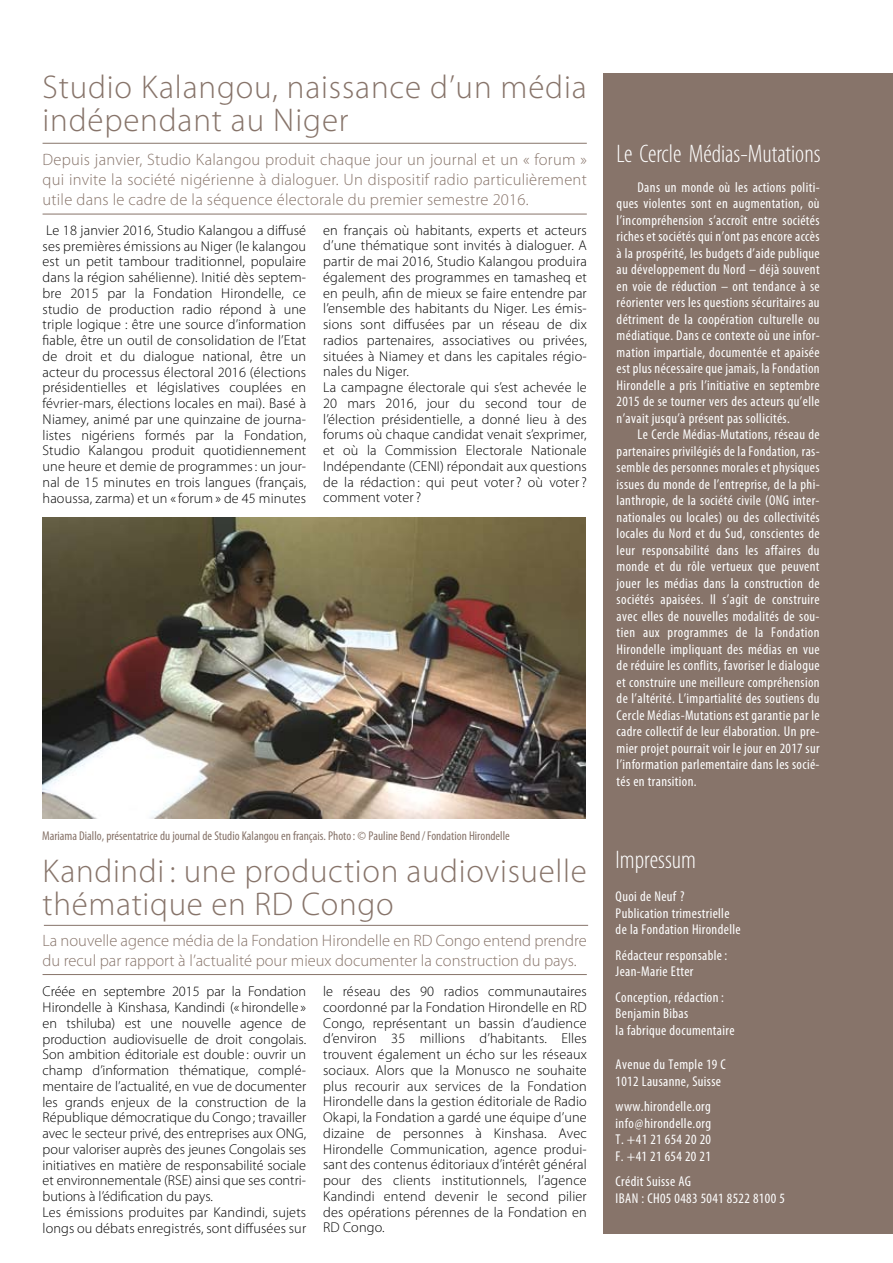
<style>
.page{position:relative;width:893px;height:1263px;background:#fff}
.page>*{position:absolute;margin:0;border:0;box-sizing:border-box;transform-origin:0 0}
.t1{font:300 33px/33px "Myriad Pro";letter-spacing:.02em;color:#87746a}
.t2{font:300 condensed 25.5px "Myriad Pro";color:#fff}
.t3{font:300 16.5px/19.8px "Myriad Pro";color:#87746a;text-align:justify}
.t4{font:300 14.25px/15.8px "Myriad Pro";letter-spacing:.01em;color:#000;text-align:justify}
.t5{font:condensed 14.25px/16.5px "Myriad Pro";letter-spacing:.025em;color:#fff}
.t6{font:condensed 12.75px "Myriad Pro";color:#87746a}
</style>
<div class="page">
<hr style="left:43px;top:214px;width:544px;height:1px;background:#87746a">
<hr style="left:43px;top:143px;width:544px;height:1px;background:#87746a">
<div style="left:603px;top:73px;width:290px;height:1160px;background:#87746a"></div>
<hr style="left:43px;top:974px;width:544px;height:1px;background:#87746a">
<hr style="left:44px;top:925px;width:544px;height:1px;background:#87746a">
<img style="left:43px;top:518px;width:542px;height:301px">
<h1 class="t1" style="left:43px;top:70px;width:546px">Studio Kalangou, naissance d’un média indépendant au Niger</h1>
<p class="t3" style="left:43px;top:150px;width:546px">Depuis janvier, Studio Kalangou produit chaque jour un journal et un « forum » qui invite la société nigérienne à dialoguer. Un dispositif radio particulièrement utile dans le cadre de la séquence électorale du premier semestre 2016.</p>
<p class="t4" style="left:43px;top:222px;width:265px">Le 18 janvier 2016, Studio Kalangou a diffusé ses premières émissions au Niger (le kalangou est un petit tambour traditionnel, populaire dans la région sahélienne). Initié dès septem&shy;bre 2015 par la Fondation Hirondelle, ce studio de production radio répond à une triple logique : être une source d’information fiable, être un outil de consolidation de l’Etat de droit et du dialogue national, être un acteur du processus électoral 2016 (élections présidentielles et législatives couplées en février-mars, élections locales en mai). Basé à Niamey, animé par une quinzaine de journa&shy;listes nigériens formés par la Fondation, Studio Kalangou produit quotidiennement une heure et demie de programmes: un jour&shy;nal de 15 minutes en trois langues (français, haoussa, zarma) et un «forum » de 45 minutes</p>
<p class="t4" style="left:323px;top:222px;width:265px;text-align:left">en français où habitants, experts et acteurs d’une thématique sont invités à dialoguer. A partir de mai 2016, Studio Kalangou produira également des programmes en tamasheq et en peulh, afin de mieux se faire entendre par l’ensemble des habitants du Niger. Les émis&shy;sions sont diffusées par un réseau de dix radios partenaires, associatives ou privées, situées à Niamey et dans les capitales régio&shy;nales du Niger.<br>La campagne électorale qui s’est achevée le 20 mars 2016, jour du second tour de l’élection présidentielle, a donné lieu à des forums où chaque candidat venait s’exprimer, et où la Commission Electorale Nationale Indépendante (CENI) répondait aux questions de la rédaction : qui peut voter? où voter? comment voter?</p>
<p class="t6" style="left:42px;top:827px;width:469px">Mariama Diallo, présentatrice du journal de Studio Kalangou en français. Photo: © Pauline Bend/Fondation Hirondelle</p>
<h1 class="t1" style="left:43px;top:854px;width:546px">Kandindi : une production audiovisuelle thématique en RD Congo</h1>
<p class="t3" style="left:43px;top:931px;width:546px">La nouvelle agence média de la Fondation Hirondelle en RD Congo entend prendre du recul par rapport à l’actualité pour mieux documenter la construction du pays.</p>
<p class="t4" style="left:43px;top:984px;width:265px;text-align:left">Créée en septembre 2015 par la Fondation Hirondelle à Kinshasa, Kandindi («hirondelle » en tshiluba) est une nouvelle agence de production audiovisuelle de droit congolais.<br>Son ambition éditoriale est double : ouvrir un champ d’information thématique, complé&shy;mentaire de l’actualité, en vue de documenter les grands enjeux de la construction de la République démocratique du Congo; travailler avec le secteur privé, des entreprises aux ONG, pour valoriser auprès des jeunes Congolais ses initiatives en matière de responsabilité sociale et environnementale (RSE) ainsi que ses contri&shy;butions à l’édification du pays.<br>Les émissions produites par Kandindi, sujets longs ou débats enregistrés, sont diffusées sur</p>
<p class="t4" style="left:323px;top:983px;width:265px">le réseau des 90 radios communautaires coordonné par la Fondation Hirondelle en RD Congo, représentant un bassin d’audience d’environ 35 millions d’habitants. Elles trouvent également un écho sur les réseaux sociaux. Alors que la Monusco ne souhaite plus recourir aux services de la Fondation Hirondelle dans la gestion éditoriale de Radio Okapi, la Fondation a gardé une équipe d’une dizaine de personnes à Kinshasa. Avec Hirondelle Communication, agence produi&shy;sant des contenus éditoriaux d’intérêt général pour des clients institutionnels, l’agence Kandindi entend devenir le second pilier des opérations pérennes de la Fondation en RD Congo.</p>
<h2 class="t2" style="left:617px;top:139px;width:206px">Le Cercle Médias-Mutations</h2>
<p class="t5" style="left:617px;top:178px;width:205px;text-align:justify;text-indent:21px">Dans un monde où les actions politi&shy;ques violentes sont en augmentation, où l’incompréhension s’accroît entre sociétés riches et sociétés qui n’ont pas encore accès à la prospérité, les budgets d’aide publique au développement du Nord – déjà souvent en voie de réduction – ont tendance à se réorienter vers les questions sécuritaires au détriment de la coopération culturelle ou médiatique. Dans ce contexte où une infor&shy;mation impartiale, documentée et apaisée est plus nécessaire que jamais, la Fondation Hirondelle a pris l’initiative en septembre 2015 de se tourner vers des acteurs qu’elle n’avait jusqu’à présent pas sollicités.</p>
<p class="t5" style="left:617px;top:426px;width:205px;text-align:justify;text-indent:21px">Le Cercle Médias-Mutations, réseau de partenaires privilégiés de la Fondation, ras&shy;semble des personnes morales et physiques issues du monde de l’entreprise, de la phi&shy;lanthropie, de la société civile (ONG inter&shy;nationales ou locales) ou des collectivités locales du Nord et du Sud, conscientes de leur responsabilité dans les affaires du monde et du rôle vertueux que peuvent jouer les médias dans la construction de sociétés apaisées. Il s’agit de construire avec elles de nouvelles modalités de sou&shy;tien aux programmes de la Fondation Hirondelle impliquant des médias en vue de réduire les conflits, favoriser le dialogue et construire une meilleure compréhension de l’altérité. L’impartialité des soutiens du Cercle Médias-Mutations est garantie par le cadre collectif de leur élaboration. Un pre&shy;mier projet pourrait voir le jour en 2017 sur l’information parlementaire dans les socié&shy;tés en transition.</p>
<h2 class="t2" style="left:616px;top:844px;width:82px">Impressum</h2>
<p class="t5" style="left:616px;top:888px;width:127px">Quoi de Neuf ?<br>Publication trimestrielle de la Fondation Hirondelle</p>
<p class="t5" style="left:616px;top:947px;width:113px">Rédacteur responsable:<br>Jean-Marie Etter</p>
<p class="t5" style="left:616px;top:989px;width:120px">Conception, rédaction :<br>Benjamin Bibas<br>la fabrique documentaire</p>
<p class="t5" style="left:616px;top:1056px;width:112px">Avenue du Temple 19 C<br>1012 Lausanne, Suisse</p>
<p class="t5" style="left:616px;top:1098px;width:97px;text-align:justify">www.hirondelle.org info@hirondelle.org T. +41 21 654 20 20<br>F. +41 21 654 20 21</p>
<p class="t5" style="left:616px;top:1173px;width:171px">Crédit Suisse AG<br>IBAN : CH05 0483 5041 8522 8100 5</p>
</div>
